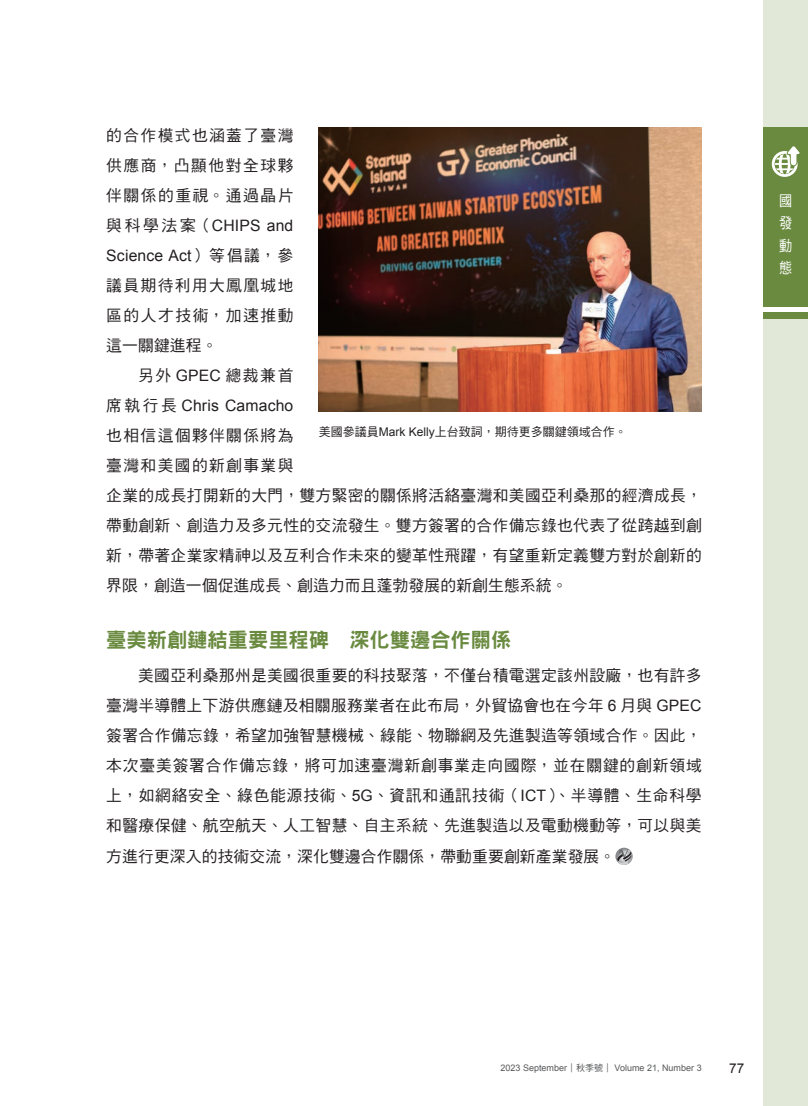
<style>
.page{position:relative;width:808px;height:1106px;background:#fff}
.page>*{position:absolute;margin:0;border:0;box-sizing:border-box;transform-origin:0 0}
.t1{font:20.25px "DF Hei Std W9";color:#698a3f}
.t2{font:15.75px/30px "DF Hei Std W5";letter-spacing:.025em;color:#231f20;text-align:justify}
.t3{font:15.75px/30px "Arial";letter-spacing:.01em;color:#231f20}
.t4{font:14.85px/22.4px "DF Hei Std W5";color:#fff;text-align:justify;scale:.89 1}
.t5{font:13.5px "Arial";color:#231f20}
.t6{font:12px "DF Hei Std W5";color:#231f20}
.t7{font:9px "Arial";color:#57585a}
.s1{font-family:"DF Hei Std W5"}
.s2{font-family:"Arial"}
</style>
<div class="page">
<div style="left:763px;top:0;width:45px;height:1106px;background:#e1e8d8"></div>
<div style="left:763px;top:128px;width:45px;height:191px;background:#698a3f"></div>
<hr style="left:763px;top:307px;width:45px;height:4px;background:#fff">
<svg style="left:772px;top:146px;width:28px;height:31px"></svg>
<svg style="left:615px;top:847px;width:18px;height:18px"></svg>
<svg style="left:617px;top:849px;width:14px;height:16px"></svg>
<img style="left:319px;top:128px;width:383px;height:284px">
<p class="t2" style="left:106px;top:120px;width:189px">的合作模式也涵蓋了臺灣供應商，凸顯他對全球夥伴關係的重視。通過晶片</p>
<p class="t3" style="left:106px;top:211px;width:189px"><span class="s1">與科學法案（</span>CHIPS and<br>Science Act<span class="s1">）等倡議，參</span></p>
<p class="t2" style="left:106px;top:270px;width:189px">議員期待利用大鳳凰城地區的人才技術，加速推動這一關鍵進程。</p>
<p class="t2" style="left:138px;top:360px;width:157px">另外 <span class="s2">GPEC</span> 總裁兼首</p>
<p class="t3" style="left:106px;top:391px;width:189px"><span class="s1">席執行長</span> Chris Camacho</p>
<p class="t2" style="left:106px;top:420px;width:597px;text-align:left">也相信這個夥伴關係將為<br>臺灣和美國的新創事業與<br>企業的成長打開新的大門，雙方緊密的關係將活絡臺灣和美國亞利桑那的經濟成長，帶動創新、創造力及多元性的交流發生。雙方簽署的合作備忘錄也代表了從跨越到創新，帶著企業家精神以及互利合作未來的變革性飛躍，有望重新定義雙方對於創新的界限，創造一個促進成長、創造力而且蓬勃發展的新創生態系統。</p>
<p class="t1" style="left:106px;top:628px;width:406px">臺美新創鏈結重要里程碑 深化雙邊合作關係</p>
<p class="t2" style="left:106px;top:660px;width:597px;text-indent:32px">美國亞利桑那州是美國很重要的科技聚落，不僅台積電選定該州設廠，也有許多臺灣半導體上下游供應鏈及相關服務業者在此布局，外貿協會也在今年 <span class="s2">6</span> 月與 <span class="s2">GPEC</span>簽署合作備忘錄，希望加強智慧機械、綠能、物聯網及先進製造等領域合作。因此，本次臺美簽署合作備忘錄，將可加速臺灣新創事業走向國際，並在關鍵的創新領域上，如網絡安全、綠色能源技術、<span class="s2">5G</span>、資訊和通訊技術（<span class="s2">ICT</span>）、半導體、生命科學和醫療保健、航空航天、人工智慧、自主系統、先進製造以及電動機動等，可以與美方進行更深入的技術交流，深化雙邊合作關係，帶動重要創新產業發展。</p>
<p class="t6" style="left:319px;top:425px;width:310px">美國參議員<span class="s2">Mark Kelly</span>上台致詞，期待更多關鍵領域合作。</p>
<p class="t4" style="left:779px;top:189px;width:16px">國發動態</p>
<p class="t7" style="left:500px;top:1062px;width:203px">2023 September<span class="s1">｜秋季號｜</span> Volume 21, Number 3</p>
<p class="t5" style="left:729px;top:1059px;width:17px">77</p>
</div>
